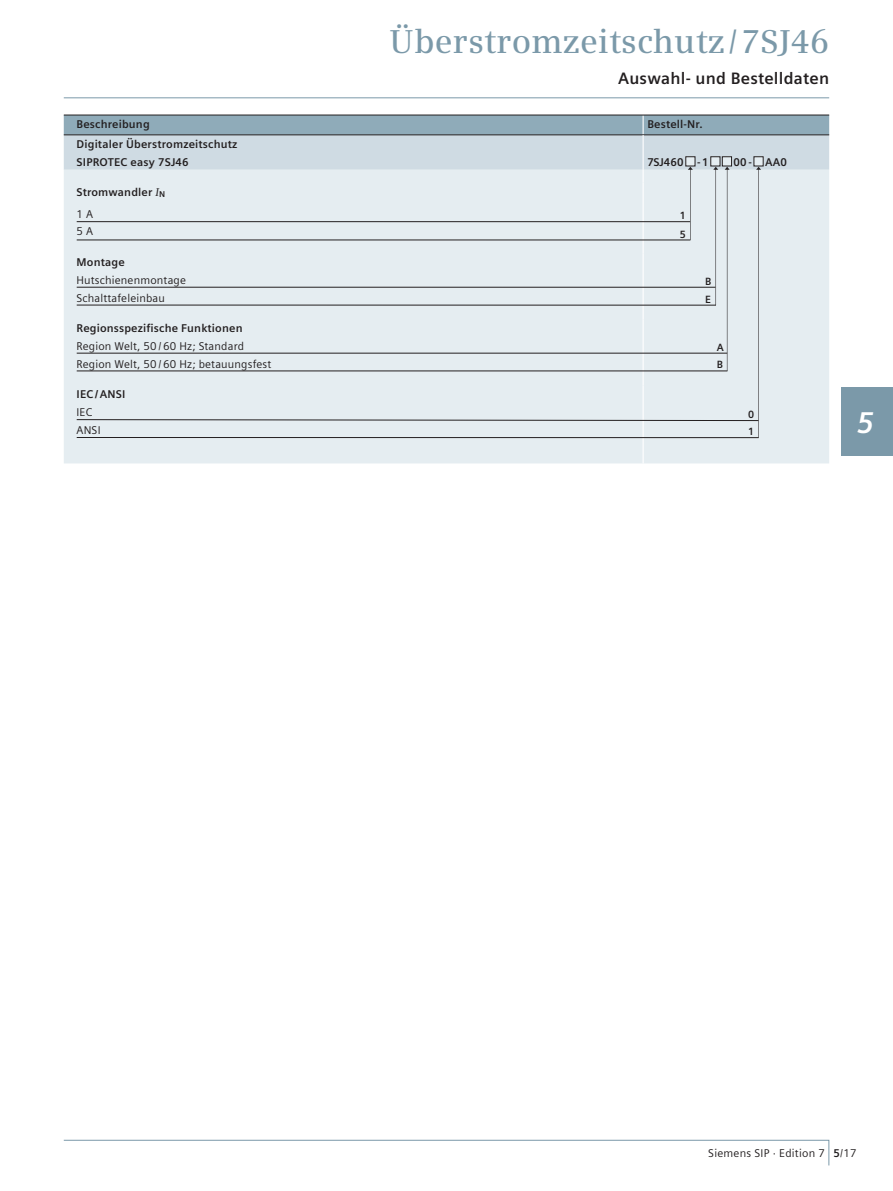
<style>
.page{position:relative;width:893px;height:1191px;background:#fff}
.page>*{position:absolute;margin:0;border:0;box-sizing:border-box;transform-origin:0 0}
.t1{font:600 33px "Siemens Serif";letter-spacing:.005em;color:#7b99a9}
.t2{font:italic 700 30px "Siemens Sans";color:#fff}
.t3{font:700 16.5px "Siemens Sans";letter-spacing:.015em;color:#231f20}
.t4{font:11.25px/17.7px "Siemens Sans";letter-spacing:.015em;color:#231f20}
.t5{font:700 11.25px/17.7px "Siemens Sans";letter-spacing:.015em;color:#231f20}
.t6{font:700 10.5px/18.5px "Siemens Sans";color:#231f20}
.s1{font-family:"Siemens Serif";font-weight:400;font-style:italic}
.s2{font-weight:400}
.s3{font-weight:700}
</style>
<div class="page">
<hr style="left:64px;top:97px;width:765px;height:1px;background:#7b99a9">
<svg style="left:63px;top:1139px;width:766px;height:27px"></svg>
<div style="left:64px;top:438px;width:765px;height:25px;background:#e5edf1"></div>
<hr style="left:643px;top:385px;width:1px;height:78px;background:#fff">
<svg style="left:64px;top:115px;width:765px;height:323px;background:#d8e1e6"></svg>
<div style="left:842px;top:387px;width:51px;height:68px;background:#7b99a9"></div>
<p class="t1" style="left:389px;top:28px;width:441px">Überstromzeitschutz / 7SJ46</p>
<p class="t3" style="left:618px;top:71px;width:212px">Auswahl- und Bestelldaten</p>
<p class="t5" style="left:77px;top:116px;width:75px">Beschreibung</p>
<p class="t5" style="left:647px;top:116px;width:57px">Bestell-Nr.</p>
<p class="t5" style="left:77px;top:136px;width:162px">Digitaler Überstromzeitschutz<br>SIPROTEC easy 7SJ46</p>
<p class="t5" style="left:647px;top:155px;width:63px">7SJ460 - 1</p>
<p class="t5" style="left:733px;top:155px;width:55px">00 - AA0</p>
<p class="t5" style="left:77px;top:182px;width:90px;line-height:22px">Stromwandler <span class="s1">I</span><sub>N<br></sub><span class="s2">1 A</span></p>
<p class="t4" style="left:77px;top:223px;width:18px">5 A</p>
<p class="t4" style="left:77px;top:254px;width:111px"><span class="s3">Montage<br></span>Hutschienenmontage<br>Schalttafeleinbau</p>
<p class="t4" style="left:77px;top:320px;width:196px"><span class="s3">Regionsspezifische Funktionen<br></span>Region Welt, 50 / 60 Hz; Standard<br>Region Welt, 50 / 60 Hz; betauungsfest</p>
<p class="t5" style="left:77px;top:387px;width:50px">IEC / ANSI<br><span class="s2">IEC<br>ANSI</span></p>
<p class="t6" style="left:680px;top:207px;width:8px">1<br>5</p>
<p class="t6" style="left:705px;top:273px;width:8px;line-height:17.9px">B<br>E</p>
<p class="t6" style="left:717px;top:339px;width:9px;line-height:17.7px">A<br>B</p>
<p class="t6" style="left:748px;top:407px;width:8px;line-height:16.8px">0<br>1</p>
<p class="t2" style="left:857px;top:410px;width:19px">5</p>
<p class="t4" style="left:708px;top:1145px;width:150px">Siemens SIP · Edition 7 <span class="s3">5</span>/17</p>
</div>
